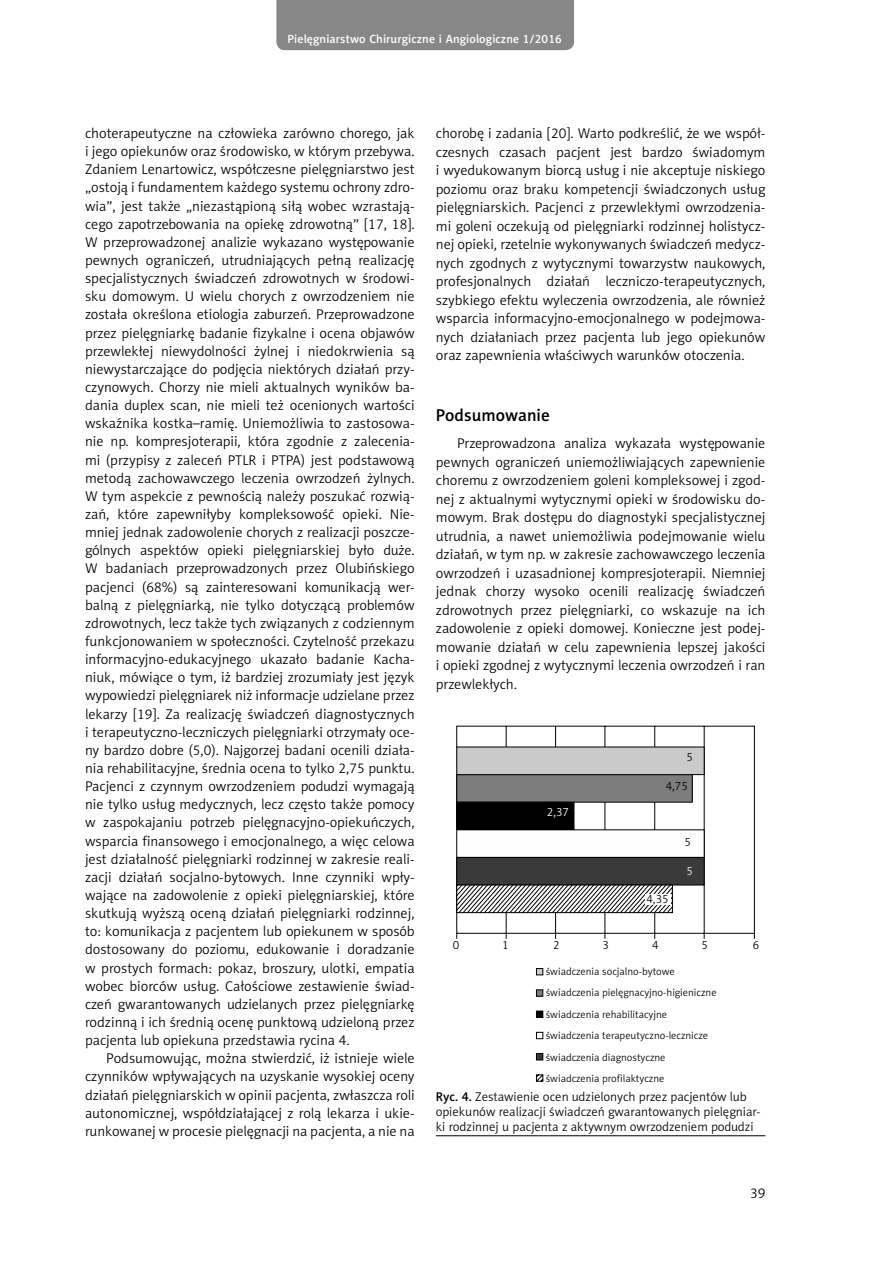
<style>
.page{position:relative;width:893px;height:1263px;background:#fff}
.page>*{position:absolute;margin:0;border:0;box-sizing:border-box;transform-origin:0 0}
.t1{font:17.25px "Naomi Sans EFN Medium";color:#000}
.t2{font:14.25px/18.1px "Naomi Sans EFN Light";color:#000;text-align:justify}
.t3{font:12.75px/15px "Naomi Sans EFN Light";color:#000}
.t4{font:12px "Naomi Sans EFN Medium";letter-spacing:.01em;color:#fff}
.t5{font:12px "Naomi Sans EFN Light";color:#000}
.t6{font:12px "Naomi Sans EFN Light";color:#fff}
.t7{font:10.5px/21.5px "Naomi Sans EFN Light";color:#000}
.s1{font-family:"Naomi Sans EFN Medium"}
</style>
<div class="page">
<div style="left:276px;top:0;width:298px;height:50px;background:#878787"></div>
<hr style="left:436px;top:1135px;width:329px;height:1px;background:#000">
<svg style="left:456px;top:725px;width:299px;height:214px"></svg>
<div style="left:457px;top:775px;width:235px;height:27px;background:#7d7d7d"></div>
<div style="left:457px;top:802px;width:117px;height:28px;background:#000"></div>
<div style="left:457px;top:830px;width:247px;height:27px;background:#fefefe"></div>
<div style="left:457px;top:857px;width:247px;height:28px;background:#3a3a3a"></div>
<div style="left:456px;top:857px;width:248px;height:28px;border:1px solid #000"></div>
<svg style="left:458px;top:887px;width:213px;height:24px"></svg>
<div style="left:456px;top:885px;width:217px;height:28px;border:1px solid #000"></div>
<div style="left:457px;top:747px;width:247px;height:28px;background:#cacaca"></div>
<div style="left:456px;top:747px;width:248px;height:28px;border:1px solid #000"></div>
<div style="left:645px;top:894px;width:25px;height:11px;background:#fff"></div>
<div style="left:536px;top:968px;width:7px;height:7px;background:#cacaca"></div>
<div style="left:536px;top:968px;width:7px;height:7px;border:1px solid #000"></div>
<div style="left:536px;top:990px;width:7px;height:6px;background:#7d7d7d"></div>
<div style="left:536px;top:989px;width:7px;height:7px;border:1px solid #000"></div>
<div style="left:536px;top:1011px;width:7px;height:6px;background:#000"></div>
<div style="left:536px;top:1011px;width:7px;height:7px;border:1px solid #000"></div>
<div style="left:536px;top:1032px;width:7px;height:7px;border:1px solid #000"></div>
<svg style="left:536px;top:1053px;width:7px;height:29px"></svg>
<p class="t4" style="left:288px;top:32px;width:276px">Pielęgniarstwo Chirurgiczne i Angiologiczne 1/2016</p>
<p class="t2" style="left:85px;top:124px;width:331px">choterapeutyczne na człowieka zarówno chorego, jak i jego opiekunów oraz środowisko, w którym przebywa.<br>Zdaniem Lenartowicz, współczesne pielęgniarstwo jest „ostoją i fundamentem każdego systemu ochrony zdro&shy;wia”, jest także „niezastąpioną siłą wobec wzrastają&shy;cego zapotrzebowania na opiekę zdrowotną” [17, 18].<br>W przeprowadzonej analizie wykazano występowanie pewnych ograniczeń, utrudniających pełną realizację specjalistycznych świadczeń zdrowotnych w środowi&shy;sku domowym. U wielu chorych z owrzodzeniem nie została określona etiologia zaburzeń. Przeprowadzone przez pielęgniarkę badanie fizykalne i ocena objawów przewlekłej niewydolności żylnej i niedokrwienia są niewystarczające do podjęcia niektórych działań przy&shy;czynowych. Chorzy nie mieli aktualnych wyników ba&shy;dania duplex scan, nie mieli też ocenionych wartości wskaźnika kostka–ramię. Uniemożliwia to zastosowa&shy;nie np. kompresjoterapii, która zgodnie z zalecenia&shy;mi (przypisy z zaleceń PTLR i PTPA) jest podstawową metodą zachowawczego leczenia owrzodzeń żylnych.<br>W tym aspekcie z pewnością należy poszukać rozwią&shy;zań, które zapewniłyby kompleksowość opieki. Nie&shy;mniej jednak zadowolenie chorych z realizacji poszcze&shy;gólnych aspektów opieki pielęgniarskiej było duże.<br>W badaniach przeprowadzonych przez Olubińskiego pacjenci (68%) są zainteresowani komunikacją wer&shy;balną z pielęgniarką, nie tylko dotyczącą problemów zdrowotnych, lecz także tych związanych z codziennym funkcjonowaniem w społeczności. Czytelność przekazu informacyjno-edukacyjnego ukazało badanie Kacha&shy;niuk, mówiące o tym, iż bardziej zrozumiały jest język wypowiedzi pielęgniarek niż informacje udzielane przez lekarzy [19]. Za realizację świadczeń diagnostycznych i terapeutyczno-leczniczych pielęgniarki otrzymały oce&shy;ny bardzo dobre (5,0). Najgorzej badani ocenili działa&shy;nia rehabilitacyjne, średnia ocena to tylko 2,75 punktu.<br>Pacjenci z czynnym owrzodzeniem podudzi wymagają nie tylko usług medycznych, lecz często także pomocy w zaspokajaniu potrzeb pielęgnacyjno-opiekuńczych, wsparcia finansowego i emocjonalnego, a więc celowa jest działalność pielęgniarki rodzinnej w zakresie reali&shy;zacji działań socjalno-bytowych. Inne czynniki wpły&shy;wające na zadowolenie z opieki pielęgniarskiej, które skutkują wyższą oceną działań pielęgniarki rodzinnej, to: komunikacja z pacjentem lub opiekunem w sposób dostosowany do poziomu, edukowanie i doradzanie w prostych formach: pokaz, broszury, ulotki, empatia wobec biorców usług. Całościowe zestawienie świad&shy;czeń gwarantowanych udzielanych przez pielęgniarkę rodzinną i ich średnią ocenę punktową udzieloną przez pacjenta lub opiekuna przedstawia rycina 4.</p>
<p class="t2" style="left:85px;top:1049px;width:331px;text-indent:21px">Podsumowując, można stwierdzić, iż istnieje wiele czynników wpływających na uzyskanie wysokiej oceny działań pielęgniarskich w opinii pacjenta, zwłaszcza roli autonomicznej, współdziałającej z rolą lekarza i ukie&shy;runkowanej w procesie pielęgnacji na pacjenta, a nie na</p>
<p class="t2" style="left:436px;top:124px;width:331px">chorobę i zadania [20]. Warto podkreślić, że we współ&shy;czesnych czasach pacjent jest bardzo świadomym i wyedukowanym biorcą usług i nie akceptuje niskiego poziomu oraz braku kompetencji świadczonych usług pielęgniarskich. Pacjenci z przewlekłymi owrzodzenia&shy;mi goleni oczekują od pielęgniarki rodzinnej holistycz&shy;nej opieki, rzetelnie wykonywanych świadczeń medycz&shy;nych zgodnych z wytycznymi towarzystw naukowych, profesjonalnych działań leczniczo-terapeutycznych, szybkiego efektu wyleczenia owrzodzenia, ale również wsparcia informacyjno-emocjonalnego w podejmowa&shy;nych działaniach przez pacjenta lub jego opiekunów oraz zapewnienia właściwych warunków otoczenia.</p>
<p class="t1" style="left:436px;top:405px;width:116px">Podsumowanie</p>
<p class="t2" style="left:436px;top:434px;width:331px;text-indent:21px">Przeprowadzona analiza wykazała występowanie pewnych ograniczeń uniemożliwiających zapewnienie choremu z owrzodzeniem goleni kompleksowej i zgod&shy;nej z aktualnymi wytycznymi opieki w środowisku do&shy;mowym. Brak dostępu do diagnostyki specjalistycznej utrudnia, a nawet uniemożliwia podejmowanie wielu działań, w tym np. w zakresie zachowawczego leczenia owrzodzeń i uzasadnionej kompresjoterapii. Niemniej jednak chorzy wysoko ocenili realizację świadczeń zdrowotnych przez pielęgniarki, co wskazuje na ich zadowolenie z opieki domowej. Konieczne jest podej&shy;mowanie działań w celu zapewnienia lepszej jakości i opieki zgodnej z wytycznymi leczenia owrzodzeń i ran przewlekłych.</p>
<p class="t5" style="left:687px;top:750px;width:8px">5</p>
<p class="t6" style="left:547px;top:805px;width:24px">2,37</p>
<p class="t5" style="left:666px;top:779px;width:24px">4,75</p>
<p class="t5" style="left:684px;top:835px;width:8px">5</p>
<p class="t5" style="left:646px;top:892px;width:24px">4,35</p>
<p class="t6" style="left:687px;top:864px;width:8px">5</p>
<p class="t5" style="left:453px;top:938px;width:8px">0</p>
<p class="t5" style="left:502px;top:938px;width:8px">1</p>
<p class="t5" style="left:553px;top:938px;width:8px">2</p>
<p class="t5" style="left:603px;top:938px;width:8px">3</p>
<p class="t5" style="left:652px;top:938px;width:8px">4</p>
<p class="t5" style="left:702px;top:938px;width:8px">5</p>
<p class="t5" style="left:753px;top:938px;width:8px">6</p>
<p class="t7" style="left:546px;top:960px;width:172px">świadczenia socjalno-bytowe świadczenia pielęgnacyjno-higieniczne świadczenia rehabilitacyjne świadczenia terapeutyczno-lecznicze świadczenia diagnostyczne świadczenia profilaktyczne</p>
<p class="t3" style="left:436px;top:1089px;width:326px"><span class="s1">Ryc. 4.</span> Zestawienie ocen udzielonych przez pacjentów lub opiekunów realizacji świadczeń gwarantowanych pielęgniar&shy;ki rodzinnej u pacjenta z aktywnym owrzodzeniem podudzi</p>
<p class="t2" style="left:750px;top:1183px;width:17px">39</p>
</div>
